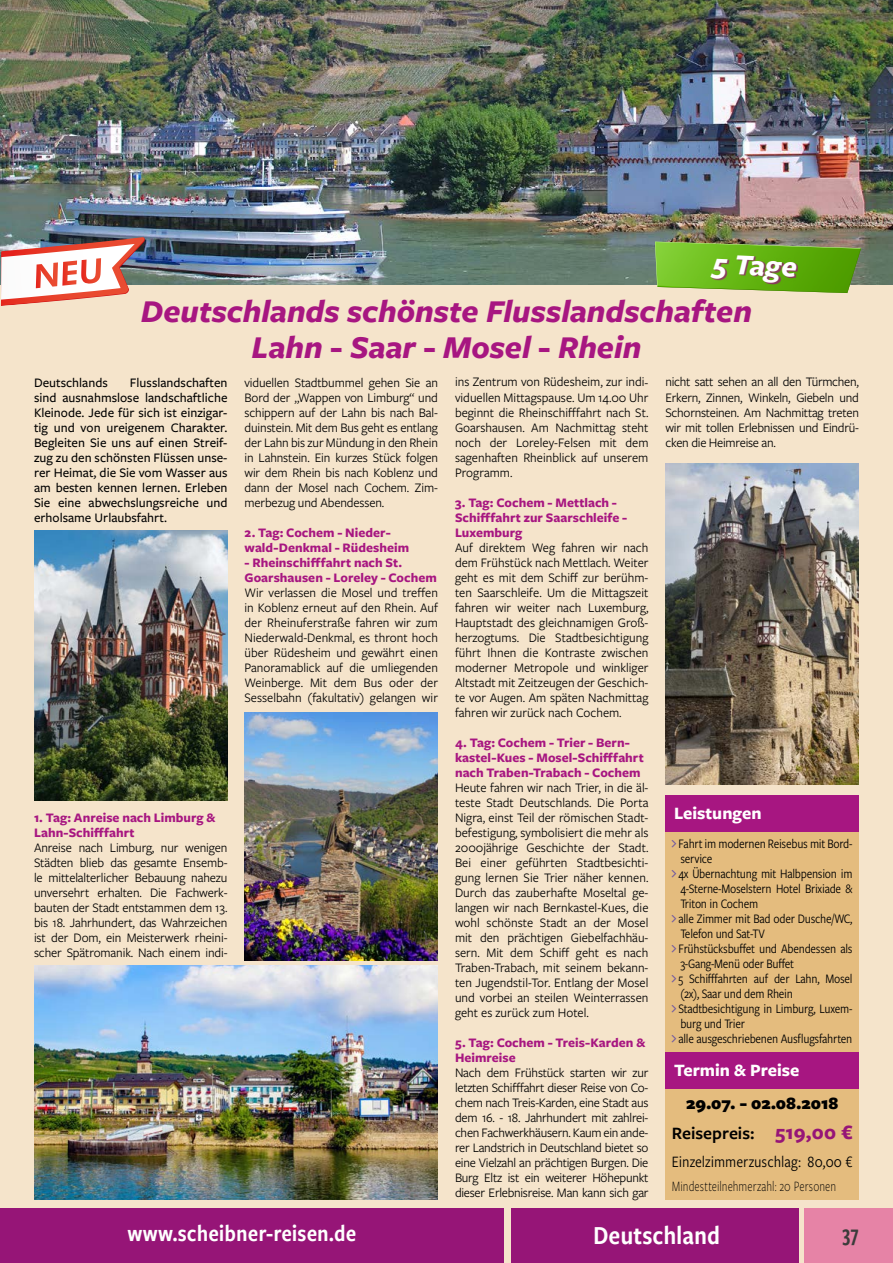
<style>
.page{position:relative;width:893px;height:1263px;background:#f5e4cb}
.page>*{position:absolute;margin:0;border:0;box-sizing:border-box;transform-origin:0 0}
.t1{font:italic 700 33px/36px "Freight Sans Pro";color:#a71681;text-align:center}
.t2{font:italic 700 30px "Freight Sans Pro";color:#fff}
.t3{font:27px "Freight Sans Cnd Pro Semi";color:#fff}
.t4{font:24px "Freight Sans Cnd Pro Semi";color:#fff}
.t5{font:24px "Freight Sans Cmp Pro Semi";color:#3c3c3b}
.t6{font:700 18px "Freight Sans Pro";color:#fff}
.t7{font:600 18px "Freight Sans Pro";color:#000}
.t8{font:900 18px "Freight Sans Pro";color:#000}
.t9{font:16.5px "Freight Sans Cnd Pro";letter-spacing:-.005em;color:#000}
.t10{font:300 14.85px "Freight Sans Cnd Pro";letter-spacing:.005em;color:#000;scale:.86 1}
.t11{font:13.5px/15px "Freight Sans Pro";letter-spacing:-.01em;color:#000;text-align:justify}
.t12{font:13.5px/15px "Freight Sans Cnd Pro";letter-spacing:-.02em;color:#000}
.t13{font:700 13.5px/15px "Freight Sans Pro";color:#a71681}
.t14{font:500 13.5px/15px "Freight Sans Pro";color:#000;text-align:justify}
.s1{font-weight:700;font-size:21px;color:#961577}
</style>
<div class="page">
<div style="left:805px;top:1208px;width:88px;height:55px;background:#e683a6"></div>
<div style="left:0;top:1208px;width:504px;height:55px;background:#961577"></div>
<div style="left:511px;top:1208px;width:287px;height:55px;background:#961577"></div>
<img style="left:0;top:0;width:893px;height:284px">
<img style="left:34px;top:965px;width:404px;height:234px">
<img style="left:244px;top:712px;width:194px;height:248px">
<img style="left:665px;top:463px;width:194px;height:321px">
<img style="left:34px;top:530px;width:193px;height:270px">
<div style="left:665px;top:1089px;width:194px;height:28px;background:#e4bc7e"></div>
<div style="left:665px;top:831px;width:194px;height:221px;background:#e4bc7e"></div>
<div style="left:665px;top:795px;width:194px;height:36px;background:#a71681"></div>
<div style="left:665px;top:1117px;width:194px;height:82px;background:#e4bc7e"></div>
<div style="left:665px;top:1052px;width:194px;height:37px;background:#a71681"></div>
<svg style="left:655px;top:242px;width:206px;height:51px"></svg>
<div style="left:712px;top:256px;width:86px;height:29px;background:#961577;opacity:.75"></div>
<img style="left:1px;top:237px;width:144px;height:69px">
<h2 class="t2" style="left:714px;top:243px;width:85px;rotate:3deg">5 Tage</h2>
<h1 class="t1" style="left:141px;top:292px;width:613px">Deutschlands schönste Flusslandschaften<br>Lahn - Saar - Mosel - Rhein</h1>
<p class="t14" style="left:34px;top:374px;width:195px;text-indent:96px">Flusslandschaften sind ausnahmslose landschaftliche Kleinode. Jede für sich ist einzigar&shy;tig und von ureigenem Charakter.<br>Begleiten Sie uns auf einen Streif&shy;zug zu den schönsten Flüssen unse&shy;rer Heimat, die Sie vom Wasser aus am besten kennen lernen. Erleben Sie eine abwechslungsreiche und erholsame Urlaubsfahrt.</p>
<p class="t14" style="left:34px;top:374px;width:75px">Deutschlands</p>
<p class="t13" style="left:34px;top:809px;width:183px">1. Tag: Anreise nach Limburg &amp;<br>Lahn-Schifffahrt</p>
<p class="t11" style="left:34px;top:839px;width:195px">Anreise nach Limburg, nur wenigen Städten blieb das gesamte Ensemb&shy;le mittelalterlicher Bebauung nahezu unversehrt erhalten. Die Fachwerk&shy;bauten der Stadt entstammen dem 13. bis 18. Jahrhundert, das Wahrzeichen ist der Dom, ein Meisterwerk rheini&shy;scher Spätromanik. Nach einem indi-</p>
<p class="t11" style="left:244px;top:374px;width:195px">viduellen Stadtbummel gehen Sie an Bord der „Wappen von Limburg“ und schippern auf der Lahn bis nach Bal&shy;duinstein. Mit dem Bus geht es entlang der Lahn bis zur Mündung in den Rhein in Lahnstein. Ein kurzes Stück folgen wir dem Rhein bis nach Koblenz und dann der Mosel nach Cochem. Zim&shy;merbezug und Abendessen.</p>
<p class="t13" style="left:244px;top:524px;width:166px">2. Tag: Cochem - Nieder&shy;wald-Denkmal - Rüdesheim</p>
<p class="t13" style="left:244px;top:554px;width:194px">- Rheinschifffahrt nach St.<br>Goarshausen - Loreley - Cochem</p>
<p class="t11" style="left:244px;top:584px;width:195px">Wir verlassen die Mosel und treffen in Koblenz erneut auf den Rhein. Auf der Rheinuferstraße fahren wir zum Niederwald-Denkmal, es thront hoch über Rüdesheim und gewährt einen Panoramablick auf die umliegenden Weinberge. Mit dem Bus oder der Sesselbahn (fakultativ) gelangen wir</p>
<p class="t11" style="left:455px;top:374px;width:195px">ins Zentrum von Rüdesheim, zur indi&shy;viduellen Mittagspause. Um 14.00 Uhr beginnt die Rheinschifffahrt nach St.<br>Goarshausen. Am Nachmittag steht noch der Loreley-Felsen mit dem sagenhaften Rheinblick auf unserem Programm.</p>
<p class="t13" style="left:455px;top:494px;width:174px">3. Tag: Cochem - Mettlach -<br>Schifffahrt zur Saarschleife -<br>Luxemburg</p>
<p class="t11" style="left:455px;top:539px;width:195px">Auf direktem Weg fahren wir nach dem Frühstück nach Mettlach. Weiter geht es mit dem Schiff zur berühm&shy;ten Saarschleife. Um die Mittagszeit fahren wir weiter nach Luxemburg, Hauptstadt des gleichnamigen Groß&shy;herzogtums. Die Stadtbesichtigung führt Ihnen die Kontraste zwischen moderner Metropole und winkliger Altstadt mit Zeitzeugen der Geschich&shy;te vor Augen. Am späten Nachmittag fahren wir zurück nach Cochem.</p>
<p class="t13" style="left:455px;top:734px;width:190px">4. Tag: Cochem - Trier - Bern&shy;kastel-Kues - Mosel-Schifffahrt nach Traben-Trabach - Cochem</p>
<p class="t11" style="left:455px;top:779px;width:195px">Heute fahren wir nach Trier, in die äl&shy;teste Stadt Deutschlands. Die Porta Nigra, einst Teil der römischen Stadt&shy;befestigung, symbolisiert die mehr als 2000jährige Geschichte der Stadt.<br>Bei einer geführten Stadtbesichti&shy;gung lernen Sie Trier näher kennen.<br>Durch das zauberhafte Moseltal ge&shy;langen wir nach Bernkastel-Kues, die wohl schönste Stadt an der Mosel mit den prächtigen Giebelfachhäu&shy;sern. Mit dem Schiff geht es nach Traben-Trabach, mit seinem bekann&shy;ten Jugendstil-Tor. Entlang der Mosel und vorbei an steilen Weinterrassen geht es zurück zum Hotel.</p>
<p class="t13" style="left:455px;top:1034px;width:192px">5. Tag: Cochem - Treis-Karden &amp;<br>Heimreise</p>
<p class="t11" style="left:455px;top:1064px;width:195px">Nach dem Frühstück starten wir zur letzten Schifffahrt dieser Reise von Co&shy;chem nach Treis-Karden, eine Stadt aus dem 16. - 18. Jahrhundert mit zahlrei&shy;chen Fachwerkhäusern. Kaum ein ande&shy;rer Landstrich in Deutschland bietet so eine Vielzahl an prächtigen Burgen. Die Burg Eltz ist ein weiterer Höhepunkt dieser Erlebnisreise. Man kann sich gar</p>
<p class="t11" style="left:665px;top:374px;width:195px">nicht satt sehen an all den Türmchen, Erkern, Zinnen, Winkeln, Giebeln und Schornsteinen. Am Nachmittag treten wir mit tollen Erlebnissen und Eindrü&shy;cken die Heimreise an.</p>
<h3 class="t6" style="left:674px;top:801px;width:89px">Leistungen</h3>
<p class="t12" style="left:678px;top:836px;width:176px">Fahrt im modernen Reisebus mit Bord&shy;service<br>4x Übernachtung mit Halbpension im<br>4-Sterne-Moselstern Hotel Brixiade &amp;<br>Triton in Cochem<br>alle Zimmer mit Bad oder Dusche/WC,<br>Telefon und Sat-TV<br>Frühstücksbuffet und Abendessen als<br>3-Gang-Menü oder Buffet<br>5 Schifffahrten auf der Lahn, Mosel (2x), Saar und dem Rhein<br>Stadtbesichtigung in Limburg, Luxem&shy;burg und Trier<br>alle ausgeschriebenen Ausflugsfahrten</p>
<h3 class="t6" style="left:674px;top:1058px;width:127px">Termin &amp; Preise</h3>
<h3 class="t8" style="left:686px;top:1090px;width:154px">29.07. - 02.08.2018</h3>
<h3 class="t7" style="left:672px;top:1120px;width:182px">Reisepreis: <span class="s1">519,00 €</span></h3>
<p class="t9" style="left:672px;top:1150px;width:182px">Einzelzimmerzuschlag: 80,00 €</p>
<p class="t10" style="left:672px;top:1176px;width:193px">Mindestteilnehmerzahl: 20 Personen</p>
<h3 class="t4" style="left:128px;top:1217px;width:230px">www.scheibner-reisen.de</h3>
<h3 class="t5" style="left:842px;top:1217px;width:18px">37</h3>
<h3 class="t3" style="left:593px;top:1217px;width:129px">Deutschland</h3>
</div>
